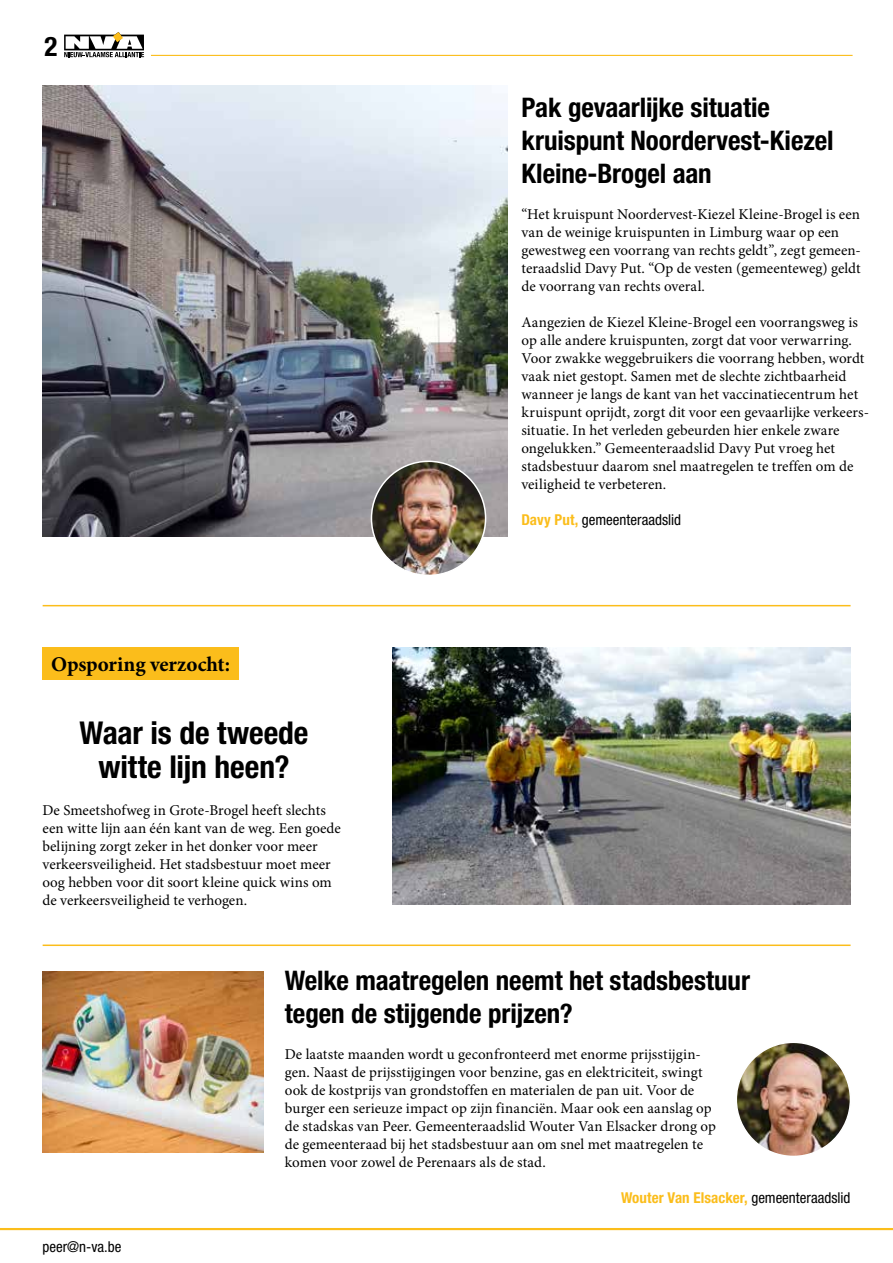
<style>
.page{position:relative;width:893px;height:1263px;background:#fff}
.page>*{position:absolute;margin:0;border:0;box-sizing:border-box;transform-origin:0 0}
.t1{font:700 condensed 31.5px/34.5px "Helvetica Neue LT Std";letter-spacing:-.005em;color:#000;text-align:center}
.t2{font:700 condensed 27px/33px "Helvetica Neue LT Std";letter-spacing:-.005em;color:#000}
.t3{font:700 21px "Minion Pro";color:#000}
.t4{font:15px/18px "Minion Pro";color:#000}
.t5{font:condensed 15px "Helvetica Neue LT Std";color:#000}
.t6{font:700 condensed 15px "Helvetica Neue LT Std";letter-spacing:.005em;color:#fbbd1b}
.s1{font-weight:700;color:#fbbd1b}
.s2{font-weight:400;color:#000}
</style>
<div class="page">
<hr style="left:43px;top:944px;width:808px;height:2px;background:#fbbd1b">
<hr style="left:43px;top:605px;width:808px;height:1px;background:#fbbd1b">
<img style="left:43px;top:86px;width:465px;height:450px">
<div style="left:43px;top:647px;width:196px;height:32px;background:#fbbd1b"></div>
<img style="left:393px;top:647px;width:457px;height:257px">
<img style="left:371px;top:461px;width:115px;height:114px;border-radius:57px">
<div style="left:371px;top:461px;width:115px;height:115px;border:2px solid #fff;border-radius:50%"></div>
<img style="left:43px;top:971px;width:221px;height:181px">
<img style="left:736px;top:1042px;width:114px;height:114px;border-radius:57px">
<div style="left:736px;top:1041px;width:115px;height:116px;border:2px solid #fff;border-radius:50%"></div>
<hr style="left:151px;top:55px;width:702px;height:1px;background:#fbbd1b">
<svg style="left:64px;top:32px;width:80px;height:25px"></svg>
<hr style="left:0;top:1228px;width:893px;height:2px;background:#fbbd1b">
<h2 class="t2" style="left:45px;top:30px;width:14px">2</h2>
<h3 class="t3" style="left:51px;top:649px;width:181px">Opsporing verzocht:</h3>
<h1 class="t1" style="left:79px;top:715px;width:231px">Waar is de tweede witte lijn heen?</h1>
<p class="t4" style="left:43px;top:801px;width:300px">De Smeetshofweg in Grote-Brogel heeft slechts een witte lijn aan één kant van de weg. Een goede belijning zorgt zeker in het donker voor meer verkeersveiligheid. Het stadsbestuur moet meer oog hebben voor dit soort kleine quick wins om de verkeersveiligheid te verhogen.</p>
<h2 class="t2" style="left:521px;top:91px;width:314px">Pak gevaarlijke situatie kruispunt Noordervest-Kiezel<br>Kleine-Brogel aan</h2>
<p class="t4" style="left:521px;top:206px;width:341px">“Het kruispunt Noordervest-Kiezel Kleine-Brogel is een van de weinige kruispunten in Limburg waar op een gewestweg een voorrang van rechts geldt”, zegt gemeen&shy;teraadslid Davy Put. “Op de vesten (gemeenteweg) geldt de voorrang van rechts overal.</p>
<p class="t4" style="left:521px;top:314px;width:349px">Aangezien de Kiezel Kleine-Brogel een voorrangsweg is op alle andere kruispunten, zorgt dat voor verwarring.<br>Voor zwakke weggebruikers die voorrang hebben, wordt vaak niet gestopt. Samen met de slechte zichtbaarheid wanneer je langs de kant van het vaccinatiecentrum het kruispunt oprijdt, zorgt dit voor een gevaarlijke verkeers&shy;situatie. In het verleden gebeurden hier enkele zware ongelukken.” Gemeenteraadslid Davy Put vroeg het stadsbestuur daarom snel maatregelen te treffen om de veiligheid te verbeteren.</p>
<p class="t5" style="left:521px;top:511px;width:161px"><span class="s1">Davy Put,</span> gemeenteraadslid</p>
<p class="t5" style="left:43px;top:1238px;width:80px">peer@n-va.be</p>
<h2 class="t2" style="left:285px;top:964px;width:467px">Welke maatregelen neemt het stadsbestuur tegen de stijgende prijzen?</h2>
<p class="t4" style="left:285px;top:1045px;width:432px">De laatste maanden wordt u geconfronteerd met enorme prijsstijgin&shy;gen. Naast de prijsstijgingen voor benzine, gas en elektriciteit, swingt ook de kostprijs van grondstoffen en materialen de pan uit. Voor de burger een serieuze impact op zijn financiën. Maar ook een aanslag op de stadskas van Peer. Gemeenteraadslid Wouter Van Elsacker drong op de gemeenteraad bij het stadsbestuur aan om snel met maatregelen te komen voor zowel de Perenaars als de stad.</p>
<p class="t6" style="left:621px;top:1189px;width:231px">Wouter Van Elsacker, <span class="s2">gemeenteraadslid</span></p>
</div>
